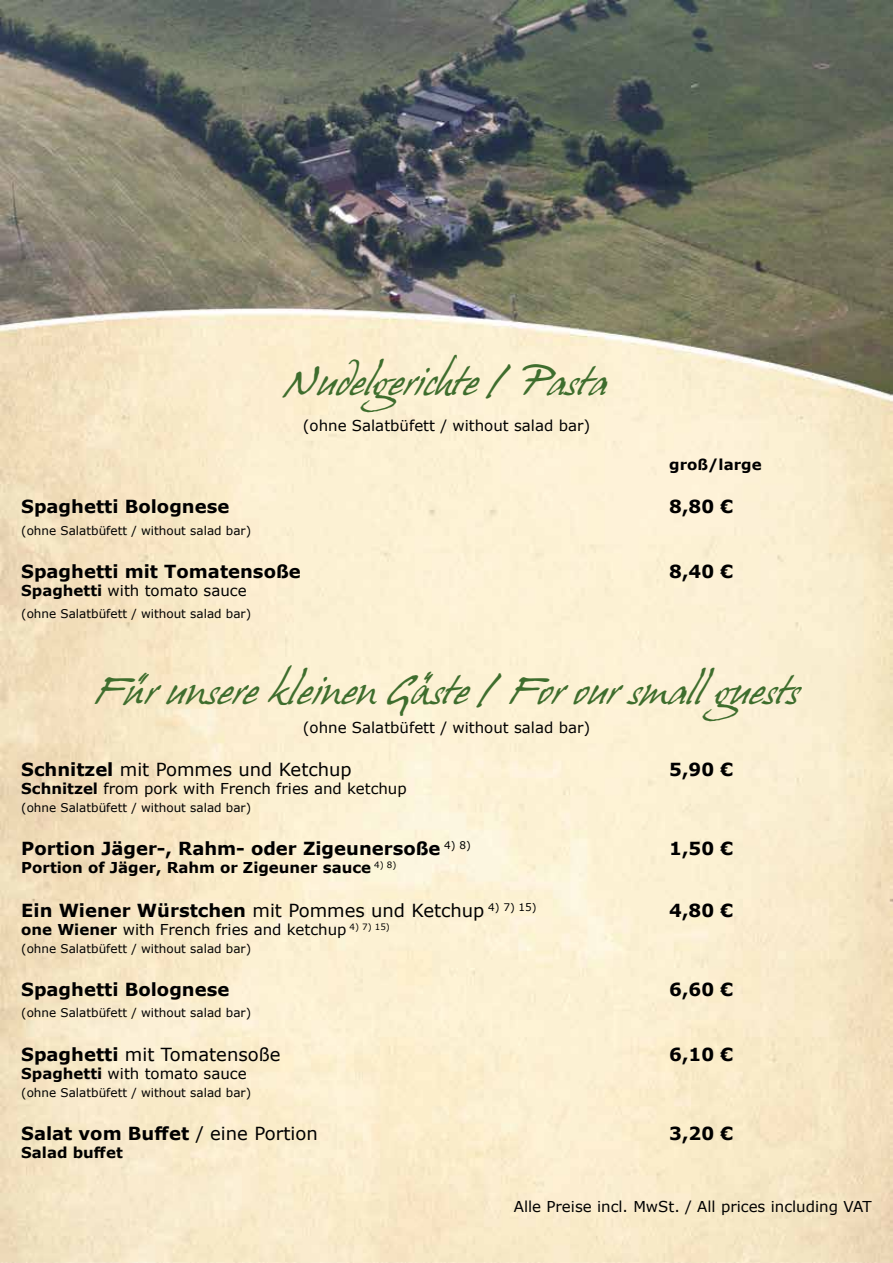
<style>
.page{position:relative;width:893px;height:1263px;background:#fff}
.page>*{position:absolute;margin:0;border:0;box-sizing:border-box;transform-origin:0 0}
.t1{font:36px "Hans Hand";color:#3e6d2d}
.t2{font:700 18px "Verdana";color:#000}
.t3{font:18px "Verdana";color:#000}
.t4{font:15px "Verdana";color:#000}
.t5{font:700 15px "Verdana";color:#000}
.t6{font:12px "Verdana";color:#000}
.s1{font-weight:700}
.s2{font-weight:400}
</style>
<div class="page">
<img style="left:0;top:0;width:893px;height:1263px">
<h1 class="t1" style="left:286px;top:361px;width:322px">Nudelgerichte / Pasta</h1>
<p class="t4" style="left:303px;top:415px;width:289px">(ohne Salatbüfett / without salad bar)</p>
<p class="t5" style="left:669px;top:454px;width:94px">groß/large</p>
<p class="t2" style="left:21px;top:494px;width:210px">Spaghetti Bolognese</p>
<p class="t2" style="left:669px;top:494px;width:65px">8,80 €</p>
<p class="t6" style="left:21px;top:522px;width:231px">(ohne Salatbüfett / without salad bar)</p>
<p class="t2" style="left:21px;top:559px;width:281px">Spaghetti mit Tomatensoße</p>
<p class="t2" style="left:669px;top:559px;width:65px">8,40 €</p>
<p class="t4" style="left:21px;top:580px;width:227px"><span class="s1">Spaghetti</span> with tomato sauce</p>
<p class="t6" style="left:21px;top:605px;width:231px">(ohne Salatbüfett / without salad bar)</p>
<h1 class="t1" style="left:95px;top:671px;width:705px">Für unsere kleinen Gäste / For our small guests</h1>
<p class="t4" style="left:303px;top:717px;width:289px">(ohne Salatbüfett / without salad bar)</p>
<p class="t3" style="left:21px;top:757px;width:332px"><span class="s1">Schnitzel</span> mit Pommes und Ketchup</p>
<p class="t2" style="left:669px;top:757px;width:65px">5,90 €</p>
<p class="t4" style="left:21px;top:778px;width:387px"><span class="s1">Schnitzel</span> from pork with French fries and ketchup</p>
<p class="t6" style="left:21px;top:800px;width:231px">(ohne Salatbüfett / without salad bar)</p>
<p class="t2" style="left:21px;top:836px;width:451px">Portion Jäger-, Rahm- oder Zigeunersoße <sup>4)</sup> <sup>8)</sup></p>
<p class="t2" style="left:669px;top:836px;width:65px">1,50 €</p>
<p class="t5" style="left:21px;top:857px;width:377px">Portion of Jäger, Rahm or Zigeuner sauce <sup>4)</sup> <sup>8)</sup></p>
<p class="t3" style="left:21px;top:898px;width:517px"><span class="s1">Ein Wiener Würstchen</span> mit Pommes und Ketchup <sup>4)</sup> <sup>7)</sup> <sup>15)</sup></p>
<p class="t2" style="left:669px;top:897px;width:65px">4,80 €</p>
<p class="t4" style="left:21px;top:919px;width:370px"><span class="s1">one Wiener</span> with French fries and ketchup <sup>4)</sup> <sup>7)</sup> <sup>15)</sup></p>
<p class="t6" style="left:21px;top:940px;width:231px">(ohne Salatbüfett / without salad bar)</p>
<p class="t2" style="left:21px;top:976px;width:210px">Spaghetti Bolognese</p>
<p class="t2" style="left:669px;top:976px;width:65px">6,60 €</p>
<p class="t6" style="left:21px;top:1005px;width:231px">(ohne Salatbüfett / without salad bar)</p>
<p class="t3" style="left:21px;top:1042px;width:261px"><span class="s1">Spaghetti</span> mit Tomatensoße</p>
<p class="t2" style="left:669px;top:1041px;width:65px">6,10 €</p>
<p class="t4" style="left:21px;top:1063px;width:227px"><span class="s1">Spaghetti</span> with tomato sauce</p>
<p class="t6" style="left:21px;top:1084px;width:231px">(ohne Salatbüfett / without salad bar)</p>
<p class="t2" style="left:21px;top:1120px;width:298px">Salat vom Buffet <span class="s2">/ eine Portion</span></p>
<p class="t2" style="left:669px;top:1120px;width:65px">3,20 €</p>
<p class="t5" style="left:21px;top:1142px;width:103px">Salad buffet</p>
<p class="t4" style="left:514px;top:1196px;width:359px">Alle Preise incl. MwSt. / All prices including VAT</p>
</div>
